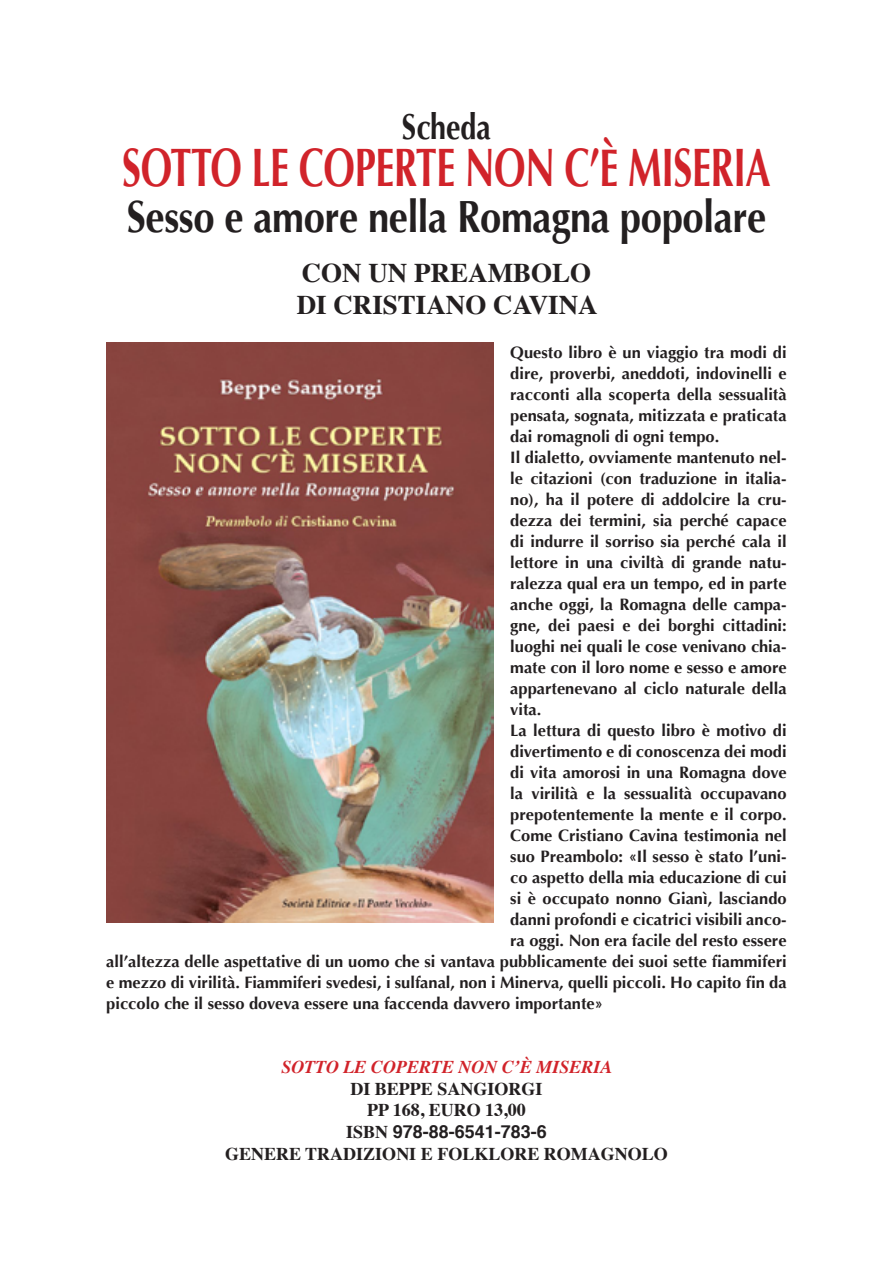
<style>
.page{position:relative;width:893px;height:1263px;background:#fff}
.page>*{position:absolute;margin:0;border:0;box-sizing:border-box;transform-origin:0 0}
.t1{font:700 54px "Optima";letter-spacing:-.01em;color:#d1232a;scale:.7 1}
.t2{font:700 45px "Optima";letter-spacing:-.01em;color:#231f20;scale:.85 1}
.t3{font:700 36px "Optima";color:#231f20;scale:.8 1}
.t4{font:700 27px "Times";color:#231f20}
.t5{font:700 18px "Times";color:#231f20}
.t6{font:italic 700 18px "Times";color:#d1232a}
.t7{font:700 18px "Helvetica";color:#231f20}
.Normale{font:700 16.5px/21px "Optima";color:#231f20;text-align:justify}
.s1{font-family:"Times"}
</style>
<div class="page">
<img style="left:106px;top:342px;width:387px;height:581px">
<p class="t3" style="left:402px;top:106px;width:113px">Scheda</p>
<p class="t1" style="left:122px;top:136px;width:928px">SOTTO LE COPERTE NON C’È MISERIA</p>
<p class="t2" style="left:127px;top:191px;width:753px">Sesso e amore nella Romagna popolare</p>
<p class="t4" style="left:302px;top:247px;width:291px">CON UN PREAMBOLO</p>
<p class="t4" style="left:297px;top:279px;width:303px">DI CRISTIANO CAVINA</p>
<p class="Normale" style="left:510px;top:342px;width:278px">Questo libro è un viaggio tra modi di dire, proverbi, aneddoti, indovinelli e racconti alla scoperta della sessualità pensata, sognata, mitizzata e praticata dai romagnoli di ogni tempo.</p>
<p class="Normale" style="left:510px;top:447px;width:278px">Il dialetto, ovviamente mantenuto nel&shy;le citazioni (con traduzione in italia&shy;no), ha il potere di addolcire la cru&shy;dezza dei termini, sia perché capace di indurre il sorriso sia perché cala il lettore in una civiltà di grande natu&shy;ralezza qual era un tempo, ed in parte anche oggi, la Romagna delle campa&shy;gne, dei paesi e dei borghi cittadini: luoghi nei quali le cose venivano chia&shy;mate con il loro nome e sesso e amore appartenevano al ciclo naturale della vita.</p>
<p class="Normale" style="left:510px;top:720px;width:278px">La lettura di questo libro è motivo di</p>
<p class="Normale" style="left:510px;top:741px;width:278px">divertimento e di conoscenza dei modi</p>
<p class="Normale" style="left:510px;top:762px;width:278px">di vita amorosi in una Romagna dove</p>
<p class="Normale" style="left:510px;top:783px;width:278px">la virilità e la sessualità occupavano</p>
<p class="Normale" style="left:510px;top:804px;width:278px">prepotentemente la mente e il corpo.</p>
<p class="Normale" style="left:510px;top:825px;width:278px">Come Cristiano Cavina testimonia nel</p>
<p class="Normale" style="left:510px;top:846px;width:278px">suo Preambolo: «Il sesso è stato l’uni-</p>
<p class="Normale" style="left:510px;top:867px;width:278px">co aspetto della mia educazione di cui</p>
<p class="Normale" style="left:510px;top:888px;width:278px">si è occupato nonno Gianì, lasciando</p>
<p class="Normale" style="left:510px;top:909px;width:278px">danni profondi e cicatrici visibili anco-</p>
<p class="Normale" style="left:510px;top:930px;width:278px">ra oggi. Non era facile del resto essere</p>
<p class="Normale" style="left:106px;top:951px;width:682px">all’altezza delle aspettative di un uomo che si vantava pubblicamente dei suoi sette fiammiferi</p>
<p class="Normale" style="left:106px;top:972px;width:682px">e mezzo di virilità. Fiammiferi svedesi, i sulfanal, non i Minerva, quelli piccoli. Ho capito fin da</p>
<p class="Normale" style="left:106px;top:993px;width:498px">piccolo che il sesso doveva essere una faccenda davvero importante»</p>
<p class="t6" style="left:281px;top:1050px;width:333px">SOTTO LE COPERTE NON C’È MISERIA</p>
<p class="t5" style="left:350px;top:1071px;width:194px">DI BEPPE SANGIORGI</p>
<p class="t5" style="left:367px;top:1093px;width:160px">PP 168, EURO 13,00</p>
<p class="t7" style="left:346px;top:1117px;width:202px"><span class="s1">ISBN</span> 978-88-6541-783-6</p>
<p class="t5" style="left:225px;top:1136px;width:444px">GENERE TRADIZIONI E FOLKLORE ROMAGNOLO</p>
</div>
